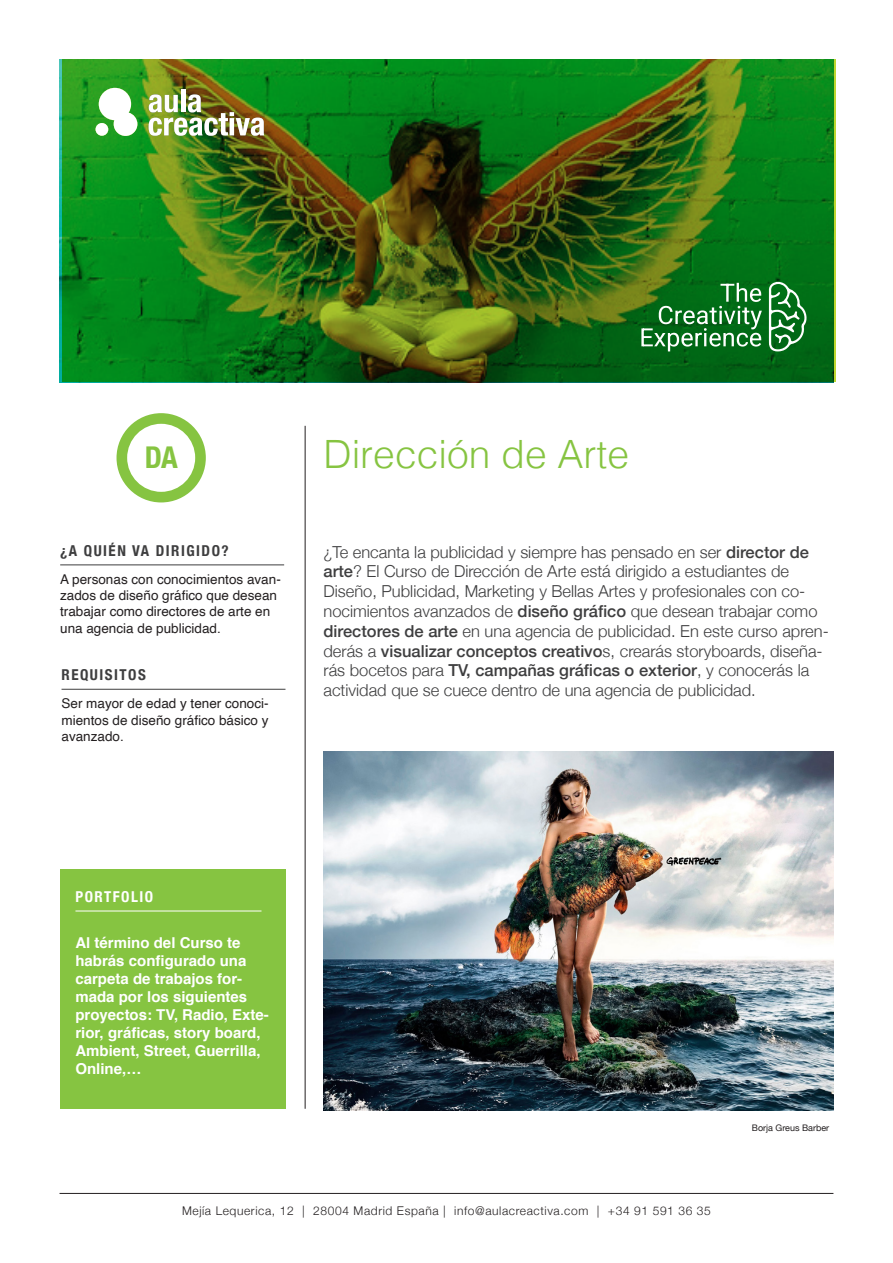
<style>
.page{position:relative;width:893px;height:1263px;background:#fff}
.page>*{position:absolute;margin:0;border:0;box-sizing:border-box;transform-origin:0 0}
.t1{font:300 39px "Helvetica";color:#86c441}
.subtítulo{font:700 condensed 30px "Helvetica Neue";color:#86c441}
.Texto_2020{font:300 16.5px/19.8px "Helvetica Neue";color:#3e3e3f}
.texto{font:700 15px/18px "Helvetica";color:#fff}
.t2{font:700 condensed 15px "Helvetica Neue";letter-spacing:.1em;color:#3e3e3f}
.t3{font:700 condensed 15px "Helvetica Neue";letter-spacing:.1em;color:#fff}
.a_quien_va_dirigido{font:13.5px/16.2px "Helvetica";color:#231f20}
.texto-2{font:13.5px/16.2px "Helvetica";color:#231f20;text-align:justify}
.t4{font:300 12px "Helvetica Neue";letter-spacing:.05em;color:#231f20}
.que_aprenderas{font:9px "Helvetica Neue";color:#231f20}
.s1{font-weight:500}
</style>
<div class="page">
<hr style="left:60px;top:1193px;width:773px;height:1px;background:#231f20">
<hr style="left:60px;top:564px;width:224px;height:1px;background:#3e3e3f">
<hr style="left:62px;top:689px;width:223px;height:1px;background:#3e3e3f">
<hr style="left:305px;top:426px;width:1px;height:683px;background:#231f20">
<div style="left:117px;top:413px;width:89px;height:89px;background:#86c441;border-radius:50%"></div>
<div style="left:127px;top:424px;width:68px;height:68px;background:#fff;border-radius:50%"></div>
<div style="left:60px;top:870px;width:225px;height:239px;background:#86c441"></div>
<hr style="left:75px;top:911px;width:186px;height:1px;background:#fff">
<img style="left:323px;top:751px;width:510px;height:359px">
<svg style="left:62px;top:60px;width:773px;height:322px;background:#266f16"></svg>
<hr style="left:181px;top:89px;width:4px;height:23px;background:#fff">
<img style="left:149px;top:94px;width:115px;height:42px">
<svg style="left:99px;top:88px;width:38px;height:48px"></svg>
<div style="left:96px;top:123px;width:12px;height:13px;background:#fff;border-radius:50%"></div>
<hr style="left:641px;top:328px;width:3px;height:18px;background:#fff">
<svg style="left:643px;top:283px;width:119px;height:68px;background:#33853f"></svg>
<svg style="left:769px;top:282px;width:38px;height:69px"></svg>
<p class="subtítulo" style="left:145px;top:432px;width:34px">DA</p>
<p class="t2" style="left:60px;top:538px;width:170px">¿A QUIÉN VA DIRIGIDO?</p>
<p class="a_quien_va_dirigido" style="left:60px;top:572px;width:222px">A personas con conocimientos avan&shy;zados de diseño gráfico que desean trabajar como directores de arte en una agencia de publicidad.</p>
<p class="t2" style="left:62px;top:663px;width:86px">REQUISITOS</p>
<p class="texto-2" style="left:62px;top:696px;width:209px">Ser mayor de edad y tener conoci&shy;mientos de diseño gráfico básico y avanzado.</p>
<p class="t1" style="left:323px;top:421px;width:307px">Dirección de Arte</p>
<p class="Texto_2020" style="left:323px;top:541px;width:507px">¿Te encanta la publicidad y siempre has pensado en ser <span class="s1">director de arte</span>? El Curso de Dirección de Arte está dirigido a estudiantes de Diseño, Publicidad, Marketing y Bellas Artes y profesionales con co&shy;nocimientos avanzados de <span class="s1">diseño gráfico</span> que desean trabajar como <span class="s1">directores de arte</span> en una agencia de publicidad. En este curso apren&shy;derás a <span class="s1">visualizar conceptos creativo</span>s, crearás storyboards, diseña&shy;rás bocetos para <span class="s1">TV, campañas gráficas o exterior</span>, y conocerás la actividad que se cuece dentro de una agencia de publicidad.</p>
<p class="t3" style="left:75px;top:884px;width:79px">PORTFOLIO</p>
<p class="texto" style="left:75px;top:934px;width:195px">Al término del Curso te habrás configurado una carpeta de trabajos for&shy;mada por los siguientes proyectos: TV, Radio, Exte&shy;rior, gráficas, story board,<br>Ambient, Street, Guerrilla,<br>Online,…</p>
<p class="que_aprenderas" style="left:752px;top:1121px;width:79px">Borja Greus Barber</p>
<p class="t4" style="left:182px;top:1201px;width:530px">Mejía Lequerica, 12 | 28004 Madrid España | info@aulacreactiva.com | +34 91 591 36 35</p>
</div>
